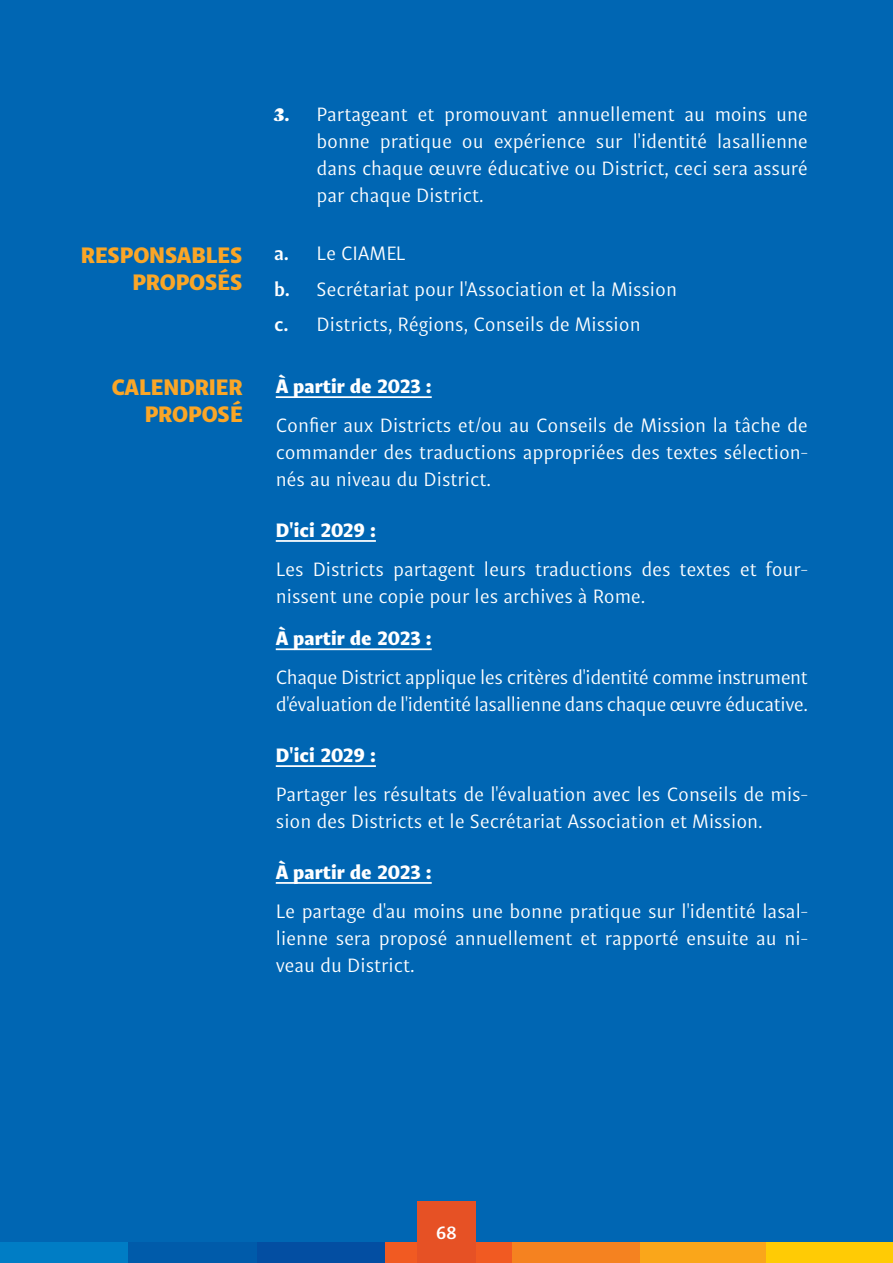
<style>
.page{position:relative;width:893px;height:1263px;background:#0066b3}
.page>*{position:absolute;margin:0;border:0;box-sizing:border-box;transform-origin:0 0}
.t1{font:900 22.5px/27px "Indivisa Text Sans";color:#faa627;text-align:right}
.t2{font:19.5px/27px "Indivisa Text Sans";letter-spacing:-.005em;color:#fff}
.t3{font:900 19.5px "Indivisa Text Sans";letter-spacing:-.005em;color:#fff}
.t4{font:700 18px "Indivisa Text Sans";color:#fff}
.s1{font-family:"Indivisa Display Serif";font-weight:800}
.s2{font-weight:700}
</style>
<div class="page">
<div style="left:765px;top:1242px;width:128px;height:21px;background:#ffcb05"></div>
<div style="left:637px;top:1242px;width:128px;height:21px;background:#faa61a"></div>
<div style="left:511px;top:1242px;width:128px;height:21px;background:#f58220"></div>
<div style="left:383px;top:1242px;width:128px;height:21px;background:#f15a22"></div>
<div style="left:256px;top:1242px;width:128px;height:21px;background:#034ea2"></div>
<div style="left:128px;top:1242px;width:128px;height:21px;background:#005baa"></div>
<div style="left:0;top:1242px;width:128px;height:21px;background:#007dc5"></div>
<div style="left:417px;top:1201px;width:59px;height:62px;background:#e65125"></div>
<hr style="left:276px;top:396px;width:156px;height:2px;background:#fff">
<hr style="left:276px;top:540px;width:100px;height:2px;background:#fff">
<hr style="left:276px;top:648px;width:156px;height:2px;background:#fff">
<hr style="left:276px;top:765px;width:100px;height:2px;background:#fff">
<hr style="left:276px;top:882px;width:156px;height:2px;background:#fff">
<p class="t2" style="left:317px;top:99px;width:493px;text-align:justify;text-indent:-43px"><span class="s1">3.</span> Partageant et promouvant annuellement au moins une bonne pratique ou expérience sur l'identité lasallienne dans chaque œuvre éducative ou District, ceci sera assuré par chaque District.</p>
<p class="t1" style="left:81px;top:239px;width:163px">RESPONSABLES<br>PROPOSÉS</p>
<p class="t2" style="left:274px;top:235px;width:405px;line-height:35.5px"><span class="s2">a.</span> Le CIAMEL<br><span class="s2">b.</span> Secrétariat pour l'Association et la Mission <span class="s2">c.</span> Districts, Régions, Conseils de Mission</p>
<p class="t1" style="left:112px;top:372px;width:132px">CALENDRIER<br>PROPOSÉ</p>
<p class="t3" style="left:276px;top:369px;width:157px">À partir de 2023 :</p>
<p class="t2" style="left:276px;top:410px;width:534px;text-align:justify">Confier aux Districts et/ou au Conseils de Mission la tâche de commander des traductions appropriées des textes sélection&shy;nés au niveau du District.</p>
<p class="t3" style="left:276px;top:513px;width:102px">D'ici 2029 :</p>
<p class="t2" style="left:276px;top:554px;width:534px">Les Districts partagent leurs traductions des textes et four&shy;nissent une copie pour les archives à Rome.</p>
<p class="t3" style="left:276px;top:621px;width:157px">À partir de 2023 :</p>
<p class="t2" style="left:276px;top:663px;width:534px">Chaque District applique les critères d'identité comme instrument d'évaluation de l'identité lasallienne dans chaque œuvre éducative.</p>
<p class="t3" style="left:276px;top:738px;width:102px">D'ici 2029 :</p>
<p class="t2" style="left:276px;top:779px;width:534px">Partager les résultats de l'évaluation avec les Conseils de mis&shy;sion des Districts et le Secrétariat Association et Mission.</p>
<p class="t3" style="left:276px;top:855px;width:157px">À partir de 2023 :</p>
<p class="t2" style="left:276px;top:896px;width:534px;text-align:justify">Le partage d'au moins une bonne pratique sur l'identité lasal&shy;lienne sera proposé annuellement et rapporté ensuite au ni&shy;veau du District.</p>
<p class="t4" style="left:436px;top:1217px;width:23px">68</p>
</div>
